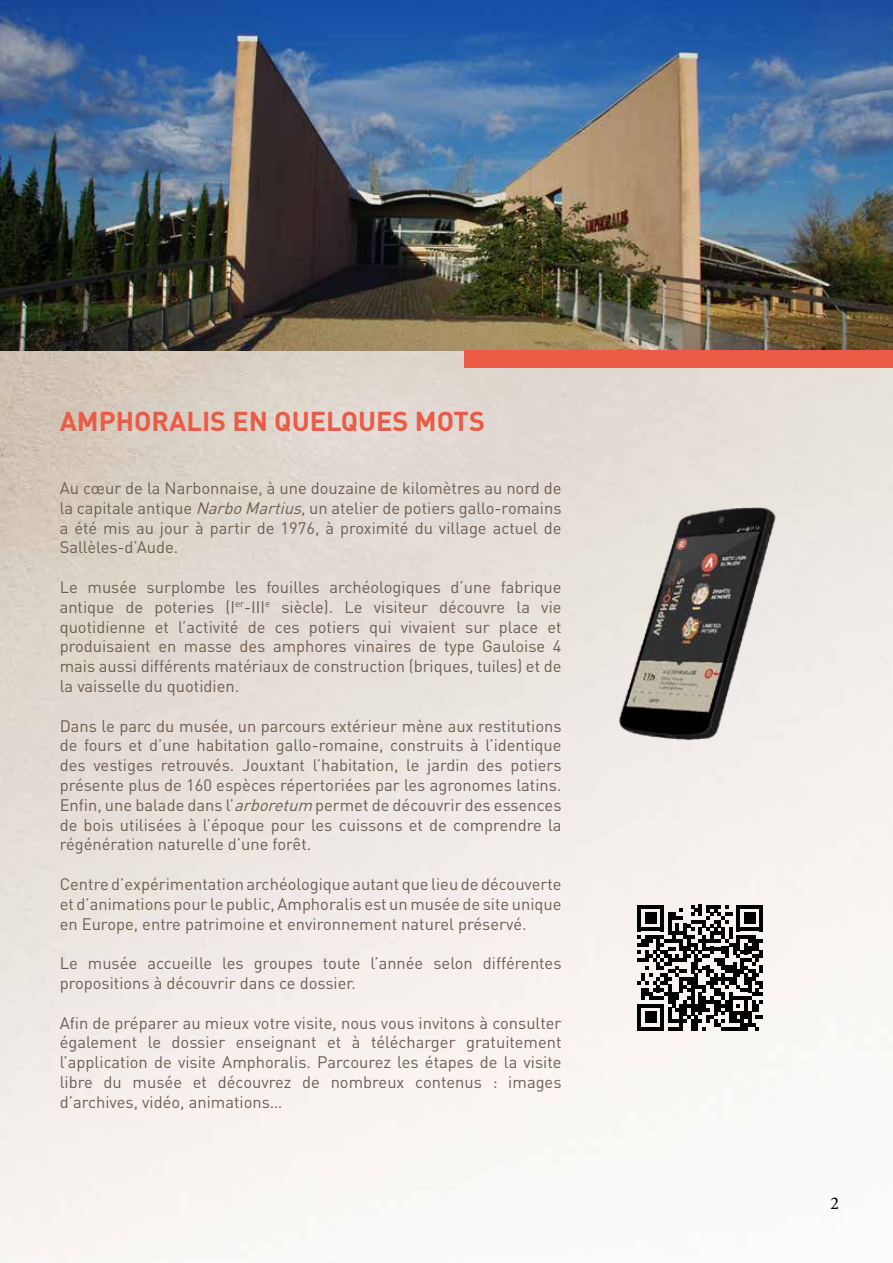
<style>
.page{position:relative;width:893px;height:1263px;background:#fff}
.page>*{position:absolute;margin:0;border:0;box-sizing:border-box;transform-origin:0 0}
.t1{font:700 27px "DIN Pro";color:#eb5b46}
.t2{font:18px "Minion Pro";color:#000}
.t3{font:16.5px/19.8px "DIN Pro";color:#6d5d51;text-align:justify}
.s1{font-style:italic}
</style>
<div class="page">
<img style="left:0;top:351px;width:893px;height:912px">
<svg style="left:637px;top:905px;width:126px;height:125px"></svg>
<img style="left:618px;top:494px;width:165px;height:259px">
<img style="left:0;top:0;width:893px;height:351px">
<div style="left:465px;top:351px;width:428px;height:17px;background:#eb5b46"></div>
<h1 class="t1" style="left:60px;top:403px;width:427px">AMPHORALIS EN QUELQUES MOTS</h1>
<p class="t3" style="left:60px;top:477px;width:503px">Au cœur de la Narbonnaise, à une douzaine de kilomètres au nord de la capitale antique <span class="s1">NarboMartius</span>, un atelier de potiers gallo-romains a été mis au jour à partir de 1976, à proximité du village actuel de Sallèles-d’Aude.</p>
<p class="t3" style="left:60px;top:576px;width:503px">Le musée surplombe les fouilles archéologiques d’une fabrique antique de poteries (I<sup>er</sup>-III<sup>e</sup> siècle). Le visiteur découvre la vie quotidienne et l’activité de ces potiers qui vivaient sur place et produisaient en masse des amphores vinaires de type Gauloise 4 mais aussi différents matériaux de construction (briques, tuiles) et de la vaisselle du quotidien.</p>
<p class="t3" style="left:60px;top:715px;width:503px">Dans le parc du musée, un parcours extérieur mène aux restitutions de fours et d’une habitation gallo-romaine, construits à l’identique des vestiges retrouvés. Jouxtant l’habitation, le jardin des potiers présente plus de 160 espèces répertoriées par les agronomes latins.<br>Enfin, une balade dans l’<span class="s1">arboretum</span> permet de découvrir des essences de bois utilisées à l’époque pour les cuissons et de comprendre la régénération naturelle d’une forêt.</p>
<p class="t3" style="left:60px;top:873px;width:503px">Centre d’expérimentation archéologique autant que lieu de découverte et d’animations pour le public, Amphoralis est un musée de site unique en Europe, entre patrimoine et environnement naturel préservé.</p>
<p class="t3" style="left:60px;top:953px;width:503px">Le musée accueille les groupes toute l’année selon différentes propositions à découvrir dans ce dossier.</p>
<p class="t3" style="left:60px;top:1012px;width:503px">Afin de préparer au mieux votre visite, nous vous invitons à consulter également le dossier enseignant et à télécharger gratuitement l’application de visite Amphoralis. Parcourez les étapes de la visite libre du musée et découvrez de nombreux contenus : images d’archives, vidéo, animations…</p>
<p class="t2" style="left:830px;top:1191px;width:10px">2</p>
</div>
